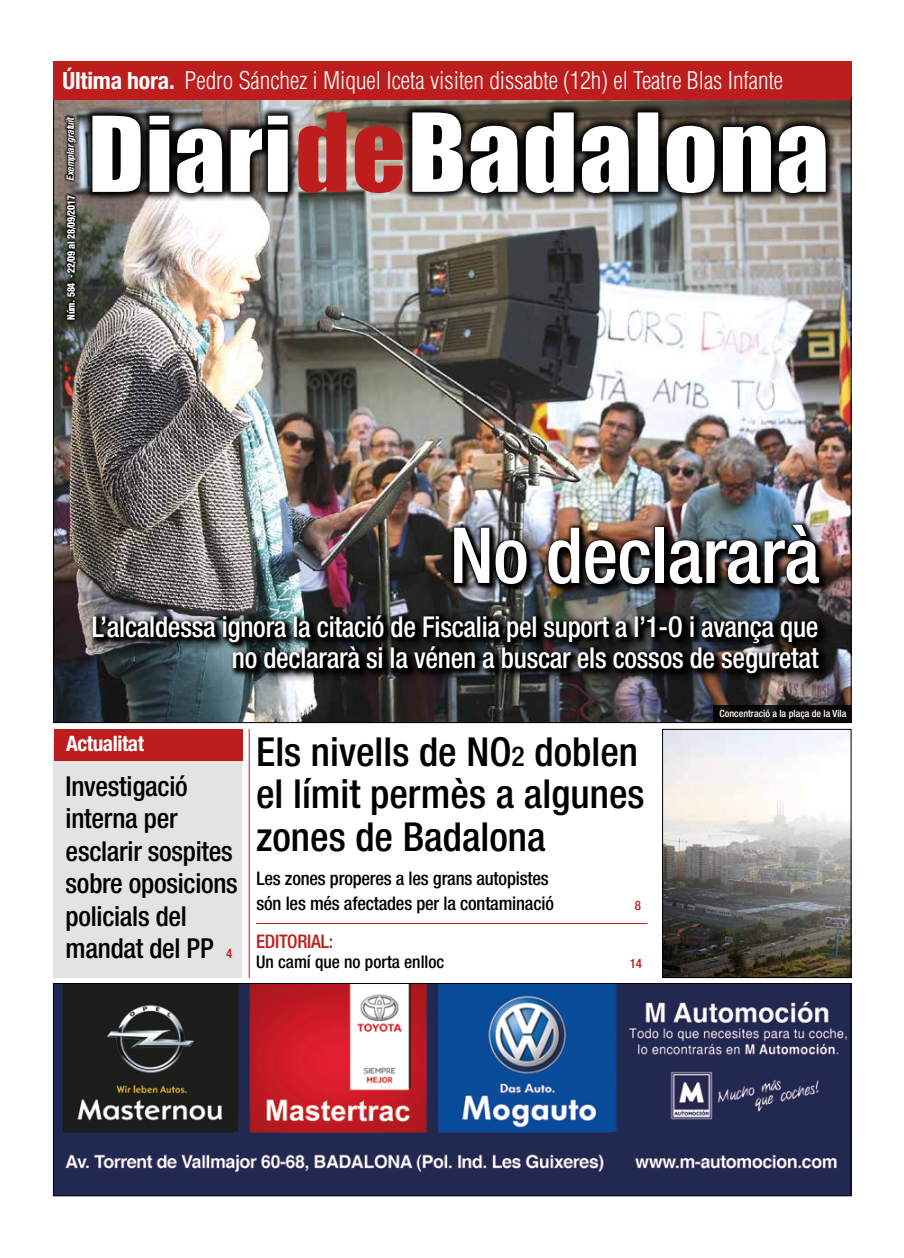
<style>
.page{position:relative;width:904px;height:1258px;background:#fff}
.page>*{position:absolute;margin:0;border:0;box-sizing:border-box;transform-origin:0 0}
.t1{font:500 condensed 77.25px "Helvetica Neue";letter-spacing:-.01em;color:#fff}
.t2{font:500 condensed 40px/42.5px "Helvetica Neue";color:#000}
.t3{font:500 condensed 28.75px/31.2px "Helvetica Neue";letter-spacing:-.01em;color:#fff;text-align:right;scale:.95 1}
.t4{font:500 condensed 27.5px/32.5px "Helvetica Neue";letter-spacing:-.01em;color:#000}
.t5{font:300 condensed 23.75px "Helvetica";color:#fff}
.t6{font:700 condensed 21.25px "Helvetica Neue";letter-spacing:-.02em;color:#fff}
.t7{font:500 condensed 18.75px/25px "Helvetica Neue";letter-spacing:-.01em;color:#000}
.t8{font:500 condensed 18.75px "Helvetica Neue";letter-spacing:-.01em;color:#bd1d1d}
.t9{font:500 condensed 17.5px "Helvetica Neue";color:#000}
.t10{font:500 condensed 13px "Helvetica Neue";color:#bd1d1d}
.t11{font:500 condensed 10px "Helvetica Neue";color:#fff}
.t12{font:900 condensed 10px "Helvetica";letter-spacing:-.02em;color:#fff}
.t13{font:italic 700 condensed 10px "Helvetica Neue";color:#fff}
.s1{font-family:"Helvetica Neue";font-weight:700}
.s2{font-size:13px;color:#bd1d1d}
.s3{font-size:27.5px}
</style>
<div class="page">
<img style="left:55px;top:100px;width:794px;height:621px">
<img style="left:450px;top:520px;width:376px;height:71px">
<div style="left:455px;top:526px;width:376px;height:70px;background:#000;opacity:.75"></div>
<div style="left:95px;top:618px;width:738px;height:71px;background:#000;opacity:.75"></div>
<svg style="left:90px;top:611px;width:737px;height:72px;background:#212425"></svg>
<svg style="left:713px;top:705px;width:137px;height:17px;background:#0b0909"></svg>
<img style="left:55px;top:985px;width:794px;height:209px">
<div style="left:53px;top:983px;width:798px;height:213px;border:1px solid #000"></div>
<svg style="left:64px;top:114px;width:14px;height:69px"></svg>
<svg style="left:64px;top:193px;width:14px;height:129px;background:#21221d"></svg>
<svg style="left:82px;top:106px;width:216px;height:97px;background:#62605f"></svg>
<svg style="left:92px;top:116px;width:49px;height:76px"></svg>
<svg style="left:149px;top:116px;width:20px;height:76px"></svg>
<svg style="left:177px;top:129px;width:45px;height:64px"></svg>
<svg style="left:231px;top:129px;width:31px;height:63px"></svg>
<svg style="left:268px;top:116px;width:20px;height:76px"></svg>
<svg style="left:298px;top:112px;width:48px;height:81px;background:#b93f3d"></svg>
<svg style="left:355px;top:126px;width:47px;height:67px;background:#b73b37"></svg>
<svg style="left:402px;top:102px;width:433px;height:101px;background:#514c44"></svg>
<svg style="left:412px;top:112px;width:51px;height:80px"></svg>
<svg style="left:470px;top:126px;width:47px;height:67px"></svg>
<svg style="left:526px;top:112px;width:47px;height:81px"></svg>
<svg style="left:582px;top:126px;width:46px;height:67px"></svg>
<div style="left:637px;top:112px;width:21px;height:80px;background:#fff"></div>
<svg style="left:666px;top:126px;width:48px;height:67px"></svg>
<svg style="left:723px;top:126px;width:48px;height:66px"></svg>
<svg style="left:778px;top:126px;width:47px;height:67px"></svg>
<hr style="left:249px;top:729px;width:1px;height:249px;background:#bd1d1d">
<img style="left:664px;top:731px;width:185px;height:245px">
<div style="left:662px;top:729px;width:189px;height:249px;border:1px solid #000"></div>
<hr style="left:256px;top:923px;width:391px;height:1px;background:#bd1d1d">
<div style="left:54px;top:739px;width:188px;height:239px;background:#e3e3e3"></div>
<div style="left:54px;top:729px;width:188px;height:32px;background:#bd1d1d"></div>
<div style="left:53px;top:61px;width:798px;height:39px;background:#bd1d1d"></div>
<p class="t5" style="left:63px;top:65px;width:722px"><span class="s1">Última hora.</span> Pedro Sánchez i Miquel Iceta visiten dissabte (12h) el Teatre Blas Infante</p>
<p class="t13" style="left:64px;top:181px;width:66px;rotate:-90deg">Exemplar gratuït</p>
<p class="t12" style="left:65px;top:320px;width:126px;rotate:-90deg">Núm. 584 - 22/09 al 28/09/2017</p>
<h1 class="t1" style="left:449px;top:509px;width:372px">No declararà</h1>
<p class="t3" style="left:92px;top:611px;width:766px">L’alcaldessa ignora la citació de Fiscalia pel suport a l’1-O i avança que no declararà si la vénen a buscar els cossos de seguretat</p>
<p class="t11" style="left:719px;top:707px;width:128px">Concentració a la plaça de la Vila</p>
<p class="t6" style="left:66px;top:730px;width:79px">Actualitat</p>
<p class="t4" style="left:66px;top:769px;width:174px">Investigació interna per esclarir sospites sobre oposicions policials del mandat del PP <span class="s2">4</span></p>
<h2 class="t2" style="left:256px;top:730px;width:390px">Els nivells de NO<span class="s3">2</span> doblen el límit permès a algunes zones de Badalona</h2>
<p class="t7" style="left:256px;top:866px;width:299px">Les zones properes a les grans autopistes són les més afectades per la contaminació</p>
<p class="t10" style="left:635px;top:898px;width:8px">8</p>
<p class="t8" style="left:256px;top:931px;width:79px">EDITORIAL:</p>
<p class="t9" style="left:256px;top:952px;width:190px">Un camí que no porta enlloc</p>
<p class="t10" style="left:629px;top:956px;width:14px">14</p>
</div>
